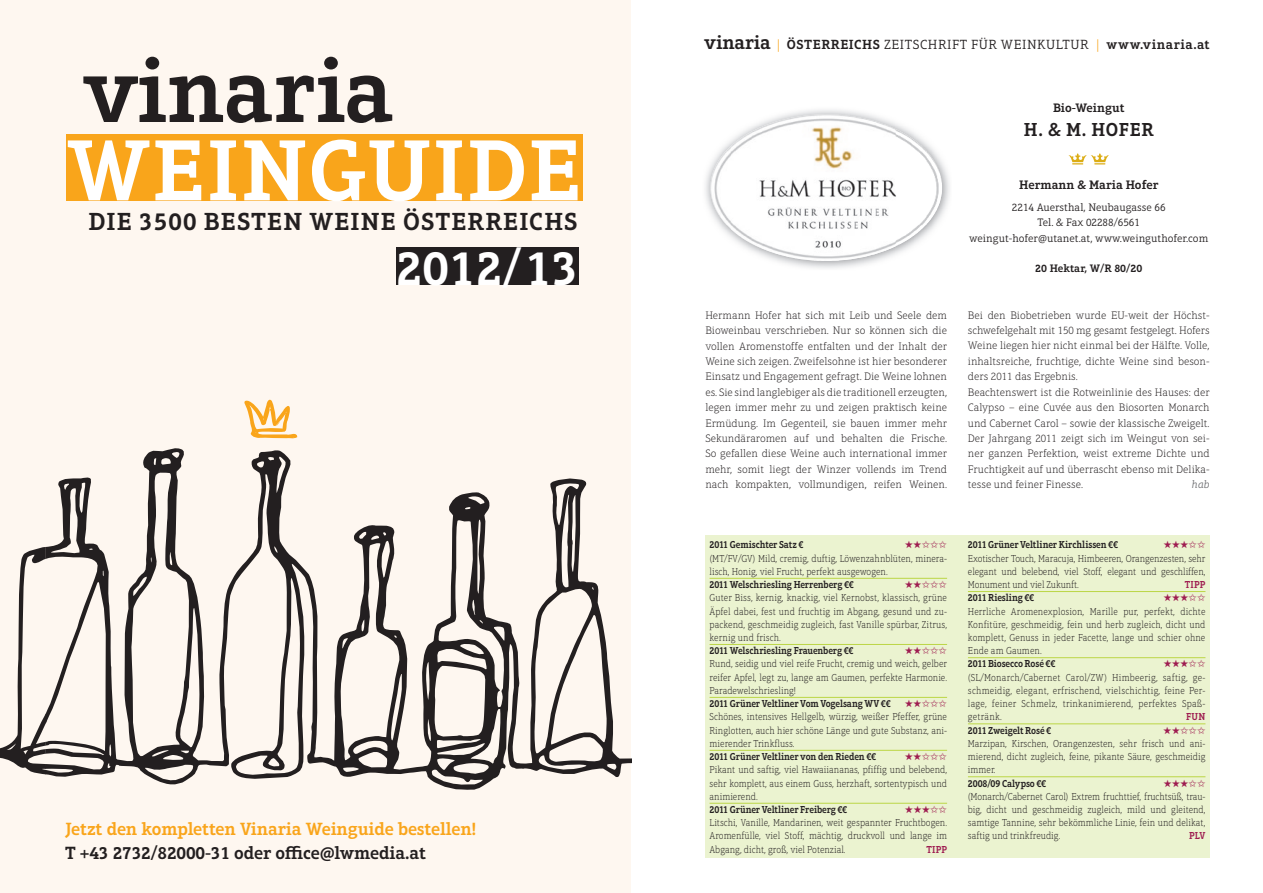
<style>
.page{position:relative;width:1263px;height:893px;background:#fff}
.page>*{position:absolute;margin:0;border:0;box-sizing:border-box;transform-origin:0 0}
.t1{font:600 88.05px "Aptifer Slab LT Pro";letter-spacing:.025em;color:#fff}
.t2{font:600 49.5px "Aptifer Slab LT Pro";color:#fff}
.t3{font:600 25.2px "Aptifer Slab LT Pro";letter-spacing:.045em;color:#231f20}
.t4{font:600 19.05px "Aptifer Slab LT Pro";color:#231f20}
.t5{font:600 18px "Aptifer Slab LT Pro";letter-spacing:-.01em;color:#f9a51b}
.t6{font:600 18px "Aptifer Slab LT Pro";letter-spacing:-.01em;color:#231f20}
.t7{font:600 13.5px "Aptifer Slab LT Pro";letter-spacing:.04em;color:#231f20}
.t8{font:600 12.45px "Aptifer Slab LT Pro";color:#231f20}
.t9{font:100 10.95px/15.5px "Aptifer Slab LT Pro";color:#231f20;text-align:justify}
.t10{font:300 10.95px/15.5px "Aptifer Slab LT Pro";color:#231f20;text-align:center}
.t11{font:600 10.95px "Aptifer Slab LT Pro";color:#231f20}
.t12{font:italic 300 10.95px "Aptifer Slab LT Pro";color:#6c6d70}
.t13{font:100 10.35px/13.2px "Aptifer Slab LT Pro";color:#231f20;scale:.9 1}
.t14{font:600 10.35px "Aptifer Slab LT Pro";letter-spacing:-.015em;color:#231f20;scale:.9 1}
.t15{font:600 10.35px "Aptifer Slab LT Pro";letter-spacing:.02em;color:#9e1c50;scale:.9 1}
.s1{font-size:19.5px}
.s2{font-weight:300;color:#f9a51b}
.s3{font-weight:300}
.s4{font-family:"Zapf Ding Neu";font-weight:400;color:#9e1c50}
.s5{font-weight:600}
</style>
<div class="page">
<div style="left:0;top:0;width:631px;height:893px;background:#fef7f0"></div>
<div style="left:396px;top:248px;width:182px;height:37px;background:#231f20"></div>
<div style="left:66px;top:134px;width:516px;height:66px;background:#f9a51b"></div>
<svg style="left:83px;top:57px;width:309px;height:66px"></svg>
<svg style="left:244px;top:399px;width:53px;height:40px"></svg>
<svg style="left:0;top:547px;width:45px;height:228px"></svg>
<svg style="left:45px;top:448px;width:472px;height:342px"></svg>
<svg style="left:517px;top:478px;width:115px;height:299px"></svg>
<img style="left:705px;top:110px;width:245px;height:158px">
<img style="left:711px;top:114px;width:117px;height:65px">
<img style="left:896px;top:147px;width:46px;height:99px">
<svg style="left:1068px;top:153px;width:41px;height:11px"></svg>
<div style="left:705px;top:535px;width:505px;height:323px;background:#ebf3d0"></div>
<hr style="left:709px;top:578px;width:238px;height:1px;background:#bcd646">
<hr style="left:709px;top:644px;width:238px;height:1px;background:#bcd646">
<hr style="left:709px;top:697px;width:238px;height:1px;background:#bcd646">
<hr style="left:709px;top:750px;width:238px;height:1px;background:#bcd646">
<hr style="left:709px;top:803px;width:238px;height:1px;background:#bcd646">
<hr style="left:968px;top:591px;width:237px;height:1px;background:#bcd646">
<hr style="left:968px;top:657px;width:237px;height:1px;background:#bcd646">
<hr style="left:968px;top:723px;width:237px;height:1px;background:#bcd646">
<hr style="left:968px;top:776px;width:237px;height:1px;background:#bcd646">
<p class="t1" style="left:67px;top:119px;width:516px">WEINGUIDE</p>
<p class="t3" style="left:89px;top:207px;width:491px">DIE 3500 BESTEN WEINE ÖSTERREICHS</p>
<p class="t2" style="left:396px;top:239px;width:184px">2012/13</p>
<p class="t5" style="left:65px;top:818px;width:413px">Jetzt den kompletten Vinaria Weinguide bestellen!</p>
<p class="t6" style="left:65px;top:842px;width:362px">T +43 2732/82000-31 oder office@lwmedia.at</p>
<p class="t7" style="left:704px;top:36px;width:507px"><span class="s1">vinaria</span> <span class="s2">|</span> ÖSTERREICHS <span class="s3">ZEITSCHRIFT FÜR WEINKULTUR</span> <span class="s2">|</span> www.vinaria.at</p>
<p class="t8" style="left:1053px;top:101px;width:73px">Bio-Weingut</p>
<p class="t4" style="left:1024px;top:118px;width:127px">H. &amp; m. Hofer</p>
<p class="t8" style="left:1019px;top:178px;width:141px">Hermann &amp; maria Hofer</p>
<p class="t10" style="left:969px;top:199px;width:241px">2214 Auersthal, Neubaugasse 66<br>Tel. &amp; Fax 02288/6561<br>weingut-hofer@utanet.at, www.weinguthofer.com</p>
<p class="t11" style="left:1035px;top:262px;width:108px">20 Hektar, W/r 80/20</p>
<p class="t9" style="left:705px;top:307px;width:243px">Hermann Hofer hat sich mit Leib und Seele dem Bioweinbau verschrieben. Nur so können sich die vollen Aromenstoffe entfalten und der Inhalt der Weine sich zeigen. Zweifelsohne ist hier besonderer Einsatz und Engagement gefragt. Die Weine lohnen es. Sie sind langlebiger als die traditionell er zeugten, legen immer mehr zu und zeigen praktisch keine Ermüdung. Im Gegenteil, sie bauen immer mehr Sekundäraromen auf und behalten die Frische.<br>So gefallen diese Weine auch international immer mehr, somit liegt der Winzer vollends im Trend nach kompakten, vollmundigen, reifen Weinen.</p>
<p class="t9" style="left:968px;top:307px;width:243px;text-align:left">Bei den Biobetrieben wurde EU-weit der Höchst&shy;schwefelgehalt mit 150 mg gesamt festgelegt. Hofers Weine liegen hier nicht einmal bei der Hälfte. Volle, inhaltsreiche, fruchtige, dichte Weine sind beson&shy;ders 2011 das Ergebnis.<br>Beachtenswert ist die Rotweinlinie des Hauses: der Calypso – eine Cuvée aus den Biosorten Monarch und Cabernet Carol – sowie der klassische Zweigelt.<br>Der Jahrgang 2011 zeigt sich im Weingut von sei&shy;ner ganzen Perfektion, weist extreme Dichte und Fruchtigkeit auf und überrascht ebenso mit Delika&shy;tesse und feiner Finesse.</p>
<p class="t12" style="left:1192px;top:478px;width:19px">hab</p>
<p class="t14" style="left:709px;top:539px;width:106px">2011 Gemischter satz €</p>
<p class="t13" style="left:709px;top:538px;width:265px;text-indent:195px"><span class="s4">HHIII </span>(MT/FV/GV) Mild, cremig, duftig, Löwenzahnblüten, minera&shy;lisch, Honig, viel Frucht, perfekt ausgewogen.<br><span class="s5">2011 Welschriesling Herrenberg €€</span></p>
<p class="t13" style="left:709px;top:578px;width:265px;text-indent:195px"><span class="s4">HHIII </span>Guter Biss, kernig, knackig, viel Kernobst, klassisch, grüne Äpfel dabei, fest und fruchtig im Abgang, gesund und zu&shy;packend, geschmeidig zugleich, fast Vanille spürbar, Zitrus, kernig und frisch.<br><span class="s5">2011 Welschriesling frauenberg €€</span></p>
<p class="t13" style="left:709px;top:644px;width:265px;text-indent:195px"><span class="s4">HHIII </span>Rund, seidig und viel reife Frucht, cremig und weich, gelber reifer Apfel, legt zu, lange am Gaumen, perfekte Harmonie.<br>Paradewelschriesling!<br><span class="s5">2011 Grüner veltliner vom vogelsang Wv €€</span></p>
<p class="t13" style="left:709px;top:697px;width:265px;text-indent:195px"><span class="s4">HHIII </span>Schönes, intensives Hellgelb, würzig, weißer Pfeffer, grüne Ringlotten, auch hier schöne Länge und gute Substanz, ani&shy;mierender Trinkfluss.<br><span class="s5">2011 Grüner veltliner von den rieden €€</span></p>
<p class="t13" style="left:709px;top:750px;width:265px;text-indent:195px"><span class="s4">HHIII </span>Pikant und saftig, viel Hawaiiananas, pfiffig und belebend, sehr komplett, aus einem Guss, herzhaft, sortentypisch und animierend.<br><span class="s5">2011 Grüner veltliner freiberg €€</span></p>
<p class="t13" style="left:709px;top:803px;width:265px;text-align:justify;text-indent:195px"><span class="s4">HHHII </span>Litschi, Vanille, Mandarinen, weit gespannter Fruchtbogen.<br>Aromenfülle, viel Stoff, mächtig, druckvoll und lange im Abgang, dicht, groß, viel Potenzial.</p>
<p class="t15" style="left:926px;top:843px;width:25px">tiPP</p>
<p class="t14" style="left:968px;top:539px;width:168px">2011 Grüner veltliner Kirchlissen €€</p>
<p class="t13" style="left:968px;top:538px;width:265px;text-align:justify;text-indent:195px"><span class="s4">HHHII </span>Exotischer Touch, Maracuja, Himbeeren, Orangenzesten, sehr elegant und belebend, viel Stoff, elegant und geschliffen, Monument und viel Zukunft.</p>
<p class="t15" style="left:1185px;top:578px;width:25px">tiPP</p>
<p class="t14" style="left:968px;top:592px;width:75px">2011 riesling €€</p>
<p class="t13" style="left:968px;top:591px;width:265px;text-indent:195px"><span class="s4">HHHII </span>Herrliche Aromenexplosion, Marille pur, perfekt, dichte Konfitüre, geschmeidig, fein und herb zugleich, dicht und komplett, Genuss in jeder Facette, lange und schier ohne Ende am Gaumen.<br><span class="s5">2011 Biosecco rosé €€</span></p>
<p class="t13" style="left:968px;top:657px;width:265px;text-align:justify;text-indent:195px"><span class="s4">HHHII </span>(SL/Monarch/Cabernet Carol/ZW) Himbeerig, saftig, ge&shy;schmeidig, elegant, erfrischend, vielschichtig, feine Per&shy;lage, feiner Schmelz, trink animierend, perfektes Spaß&shy;getränk.</p>
<p class="t15" style="left:1186px;top:711px;width:23px">fun</p>
<p class="t14" style="left:968px;top:724px;width:94px">2011 Zweigelt rosé €</p>
<p class="t13" style="left:968px;top:724px;width:265px;text-indent:195px"><span class="s4">HHIII<br></span>Marzipan, Kirschen, Orangenzesten, sehr frisch und ani&shy;mierend, dicht zugleich, feine, pikante Säure, geschmeidig immer.<br><span class="s5">2008/09 Calypso €€</span></p>
<p class="t13" style="left:968px;top:776px;width:265px;text-align:justify;text-indent:195px"><span class="s4">HHHII </span>(Monarch/Cabernet Carol) Extrem fruchttief, fruchtsüß, trau&shy;big, dicht und geschmeidig zugleich, mild und gleitend, samtige Tannine, sehr bekömmliche Linie, fein und delikat, saftig und trinkfreudig.</p>
<p class="t15" style="left:1189px;top:830px;width:20px">Plv</p>
</div>
